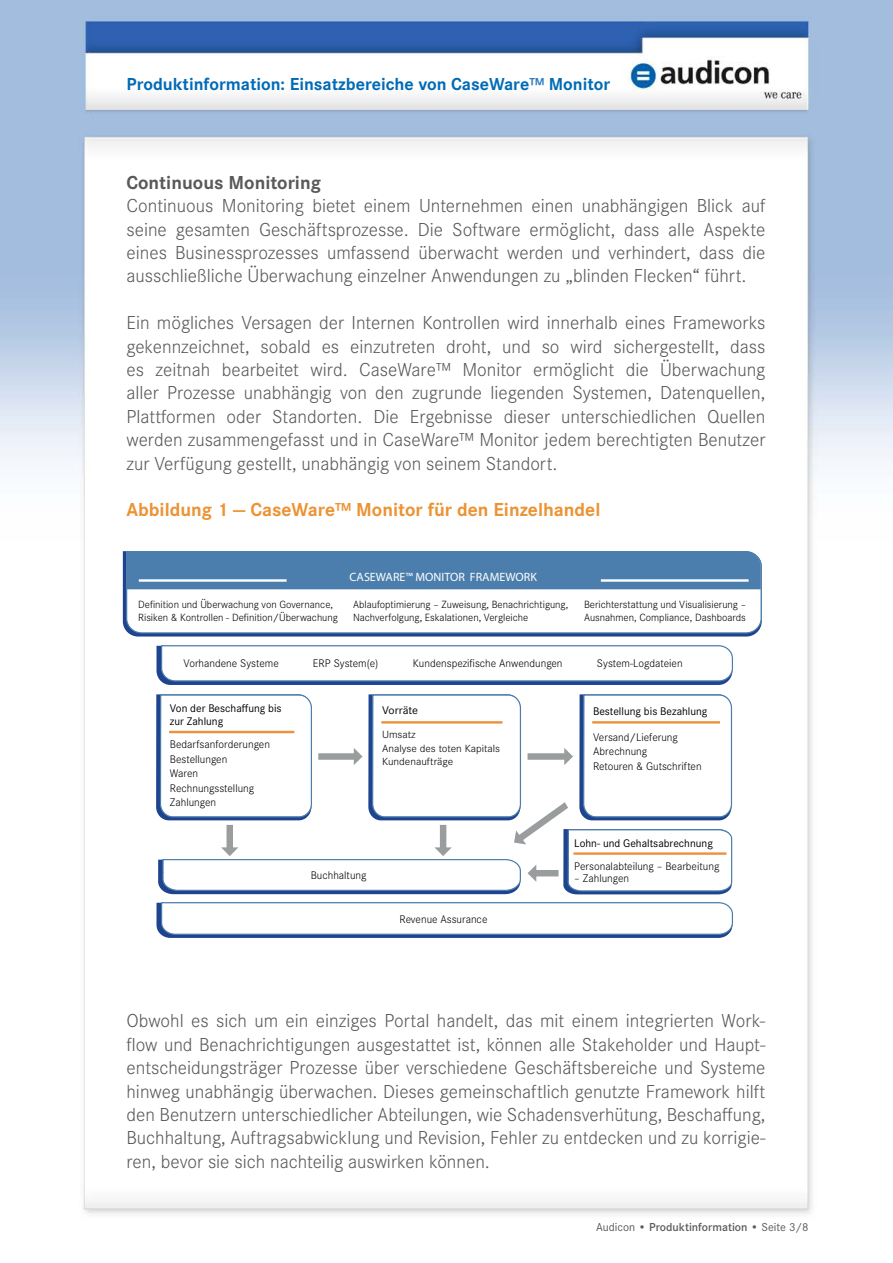
<style>
.page{position:relative;width:893px;height:1263px;background:#fff}
.page>*{position:absolute;margin:0;border:0;box-sizing:border-box;transform-origin:0 0}
.t1{font:300 19.5px/23.4px "Corporate S";color:#58595b;text-align:justify}
.t2{font:700 19.5px "Corporate S";color:#ec9334}
.t3{font:700 19.5px "Corporate S";color:#58595b}
.t4{font:700 18px "Corporate S";color:#006bb6}
.t5{font:12.15px "Eurostile Extended Roman DTC";color:#fff}
.t6{font:600 12px "Corporate S";color:#58595b}
.t7{font:300 11.55px/14.5px "Corporate S";color:#000}
.t8{font:11.55px/13.4px "Corporate S";color:#000}
.t9{font:11.55px "Corporate S";color:#000;scale:1.06 1}
.t10{font:300 10.8px/13px "Corporate S";color:#000}
.t11{font:300 10.8px/13.6px "Corporate S";color:#000;scale:1.06 1}
.s1{color:#2e7dc1}
.s2{font-weight:400}
</style>
<div class="page">
<img style="left:0;top:0;width:893px;height:1214px">
<svg style="left:123px;top:551px;width:639px;height:85px"></svg>
<svg style="left:125px;top:551px;width:637px;height:83px"></svg>
<div style="left:126px;top:552px;width:635px;height:37px;background:#4b7eac"></div>
<hr style="left:139px;top:579px;width:148px;height:3px;background:#fff">
<hr style="left:601px;top:579px;width:148px;height:3px;background:#fff">
<svg style="left:156px;top:644px;width:578px;height:41px"></svg>
<svg style="left:156px;top:694px;width:578px;height:253px"></svg>
<p class="t4" style="left:126px;top:74px;width:485px">Produktinformation: Einsatzbereiche von CaseWare<span class="s1">™</span> Monitor</p>
<p class="t3" style="left:126px;top:171px;width:196px">Continuous Monitoring</p>
<p class="t1" style="left:126px;top:194px;width:640px">Continuous Monitoring bietet einem Unternehmen einen unabhängigen Blick auf seine gesamten Geschäftsprozesse. Die Software ermöglicht, dass alle Aspekte eines Businessprozesses umfassend überwacht werden und verhindert, dass die ausschließliche Überwachung einzelner Anwendungen zu „blinden Flecken“ führt.</p>
<p class="t1" style="left:126px;top:311px;width:640px">Ein mögliches Versagen der Internen Kontrollen wird innerhalb eines Frameworks gekennzeichnet, sobald es einzutreten droht, und so wird sichergestellt, dass es zeitnah bearbeitet wird. CaseWare™ Monitor ermöglicht die Überwachung aller Prozesse unabhängig von den zugrunde liegenden Systemen, Datenquellen, Plattformen oder Standorten. Die Ergebnisse dieser unterschiedlichen Quellen werden zusammengefasst und in CaseWare™ Monitor jedem berechtigten Benutzer zur Verfügung gestellt, unabhängig von seinem Standort.</p>
<p class="t2" style="left:126px;top:499px;width:475px">Abbildung 1 — CaseWare™ Monitor für den Einzelhandel</p>
<p class="t5" style="left:350px;top:569px;width:189px">CASEWARE™ MONITOR FRAMEWORK</p>
<p class="t10" style="left:138px;top:598px;width:201px">Definition und Überwachung von Governance,<br>Risiken &amp; Kontrollen - Definition/Überwachung</p>
<p class="t10" style="left:353px;top:598px;width:217px">Ablaufoptimierung – Zuweisung, Benachrichtigung,<br>Nachverfolgung, Eskalationen, Vergleiche</p>
<p class="t10" style="left:584px;top:598px;width:164px">Berichterstattung und Visualisierung –<br>Ausnahmen, Compliance, Dashboards</p>
<p class="t7" style="left:184px;top:656px;width:97px">Vorhandene Systeme</p>
<p class="t7" style="left:313px;top:656px;width:67px">ERP System(e)</p>
<p class="t7" style="left:413px;top:656px;width:151px">Kundenspezifische Anwendungen</p>
<p class="t7" style="left:597px;top:656px;width:87px">System-Logdateien</p>
<p class="t8" style="left:170px;top:701px;width:113px">Von der Beschaffung bis zur Zahlung</p>
<p class="t7" style="left:170px;top:737px;width:102px">Bedarfsanforderungen<br>Bestellungen<br>Waren<br>Rechnungsstellung<br>Zahlungen</p>
<p class="t9" style="left:382px;top:704px;width:36px">Vorräte</p>
<p class="t11" style="left:382px;top:728px;width:113px">Umsatz<br>Analyse des toten Kapitals<br>Kundenaufträge</p>
<p class="t7" style="left:311px;top:868px;width:57px">Buchhaltung</p>
<p class="t7" style="left:400px;top:911px;width:89px">Revenue Assurance</p>
<p class="t8" style="left:593px;top:705px;width:116px">Bestellung bis Bezahlung</p>
<p class="t7" style="left:593px;top:730px;width:110px">Versand/Lieferung<br>Abrechnung<br>Retouren &amp; Gutschriften</p>
<p class="t8" style="left:574px;top:836px;width:140px">Lohn- und Gehaltsabrechnung</p>
<p class="t7" style="left:574px;top:858px;width:147px">Personalabteilung – Bearbeitung</p>
<p class="t7" style="left:574px;top:871px;width:56px">– Zahlungen</p>
<p class="t1" style="left:126px;top:1009px;width:640px">Obwohl es sich um ein einziges Portal handelt, das mit einem integrierten Work&shy;flow und Benachrichtigungen ausgestattet ist, können alle Stakeholder und Haupt&shy;entscheidungsträger Prozesse über verschiedene Geschäftsbereiche und Systeme hinweg unabhängig überwachen. Dieses gemeinschaftlich genutzte Framework hilft den Benutzern unterschiedlicher Abteilungen, wie Schadensverhütung, Beschaffung, Buchhaltung, Auftragsabwicklung und Revision, Fehler zu entdecken und zu korrigie&shy;ren, bevor sie sich nachteilig auswirken können.</p>
<p class="t6" style="left:596px;top:1220px;width:214px"><span class="s2">Audicon •</span> Produktinformation • <span class="s2">Seite 3/8</span></p>
</div>
